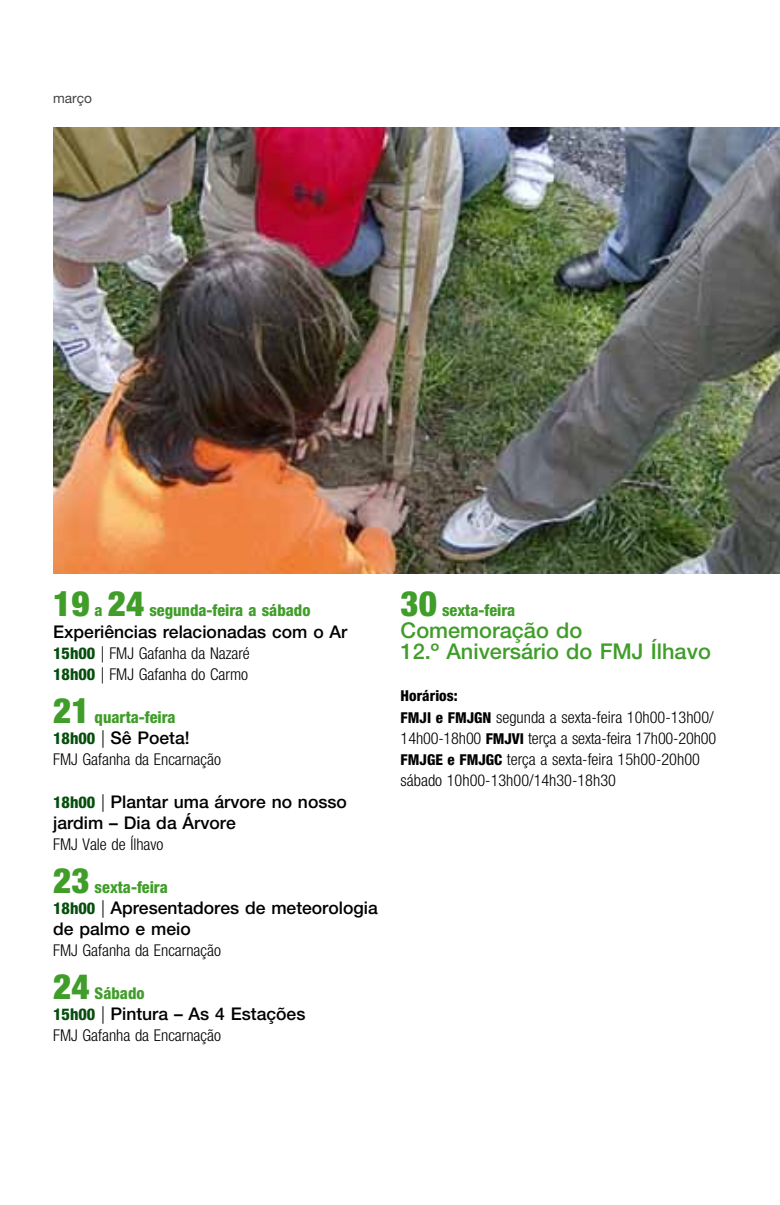
<style>
.page{position:relative;width:780px;height:1205px;background:#fff}
.page>*{position:absolute;margin:0;border:0;box-sizing:border-box;transform-origin:0 0}
.t1{font:500 21.75px/21.2px "Helvetica Neue";color:#409d29}
.t2{font:500 17.5px/21.2px "Helvetica Neue";color:#000}
.t3{font:300 condensed 16.25px/21.2px "Helvetica Neue";color:#000}
.t4{font:800 condensed 16.25px "Helvetica Neue";color:#409d29}
.t5{font:800 condensed 15px "Helvetica Neue";color:#000}
.t6{font:13.75px "Helvetica Neue";color:#454347}
.s1{font-weight:900;font-size:35px}
.s2{font-weight:800;color:#064e0e}
.s3{font-stretch:normal}
.s4{font-weight:800;font-stretch:condensed;font-size:16.25px;color:#064e0e}
.s5{font-weight:300}
.s6{font-weight:800;font-size:15px}
</style>
<div class="page">
<img style="left:53px;top:128px;width:727px;height:446px">
<p class="t6" style="left:53px;top:90px;width:40px">março</p>
<p class="t4" style="left:53px;top:600px;width:259px"><span class="s1">19</span> a <span class="s1">24</span> segunda-feira a sábado</p>
<p class="t2" style="left:53px;top:620px;width:296px">Experiências relacionadas com o Ar</p>
<p class="t3" style="left:53px;top:642px;width:198px"><span class="s2">15h00</span> <span class="s3">|</span> FMJ Gafanha da Nazaré<br><span class="s2">18h00</span> <span class="s3">|</span> FMJ Gafanha do Carmo</p>
<p class="t4" style="left:53px;top:707px;width:124px"><span class="s1">21</span> quarta-feira</p>
<p class="t2" style="left:53px;top:727px;width:138px"><span class="s4">18h00</span> <span class="s5">|</span> Sê Poeta!</p>
<p class="t3" style="left:53px;top:749px;width:169px">FMJ Gafanha da Encarnação</p>
<p class="t2" style="left:53px;top:790px;width:295px"><span class="s4">18h00</span> <span class="s5">|</span> Plantar uma árvore no nosso jardim – Dia da Árvore</p>
<p class="t3" style="left:53px;top:834px;width:112px">FMJ Vale de Ílhavo</p>
<p class="t4" style="left:53px;top:877px;width:116px"><span class="s1">23</span> sexta-feira</p>
<p class="t2" style="left:53px;top:897px;width:326px"><span class="s4">18h00</span> <span class="s5">|</span> Apresentadores de meteorologia de palmo e meio</p>
<p class="t3" style="left:53px;top:940px;width:169px">FMJ Gafanha da Encarnação</p>
<p class="t4" style="left:53px;top:983px;width:93px"><span class="s1">24</span> Sábado</p>
<p class="t2" style="left:53px;top:1003px;width:254px"><span class="s4">15h00</span> <span class="s5">|</span> Pintura – As 4 Estações</p>
<p class="t3" style="left:53px;top:1025px;width:169px">FMJ Gafanha da Encarnação</p>
<p class="t4" style="left:400px;top:600px;width:116px"><span class="s1">30</span> sexta-feira</p>
<h1 class="t1" style="left:400px;top:619px;width:312px">Comemoração do<br>12.º Aniversário do FMJ Ílhavo</h1>
<p class="t5" style="left:400px;top:687px;width:58px">Horários:</p>
<p class="t3" style="left:400px;top:706px;width:317px"><span class="s6">FMJI e FMJGN</span> segunda a sexta-feira 10h00-13h00/ 14h00-18h00 <span class="s6">FMJVI</span> terça a sexta-feira 17h00-20h00<br><span class="s6">FMJGE e FMJGC</span> terça a sexta-feira 15h00-20h00 sábado 10h00-13h00/14h30-18h30</p>
</div>
